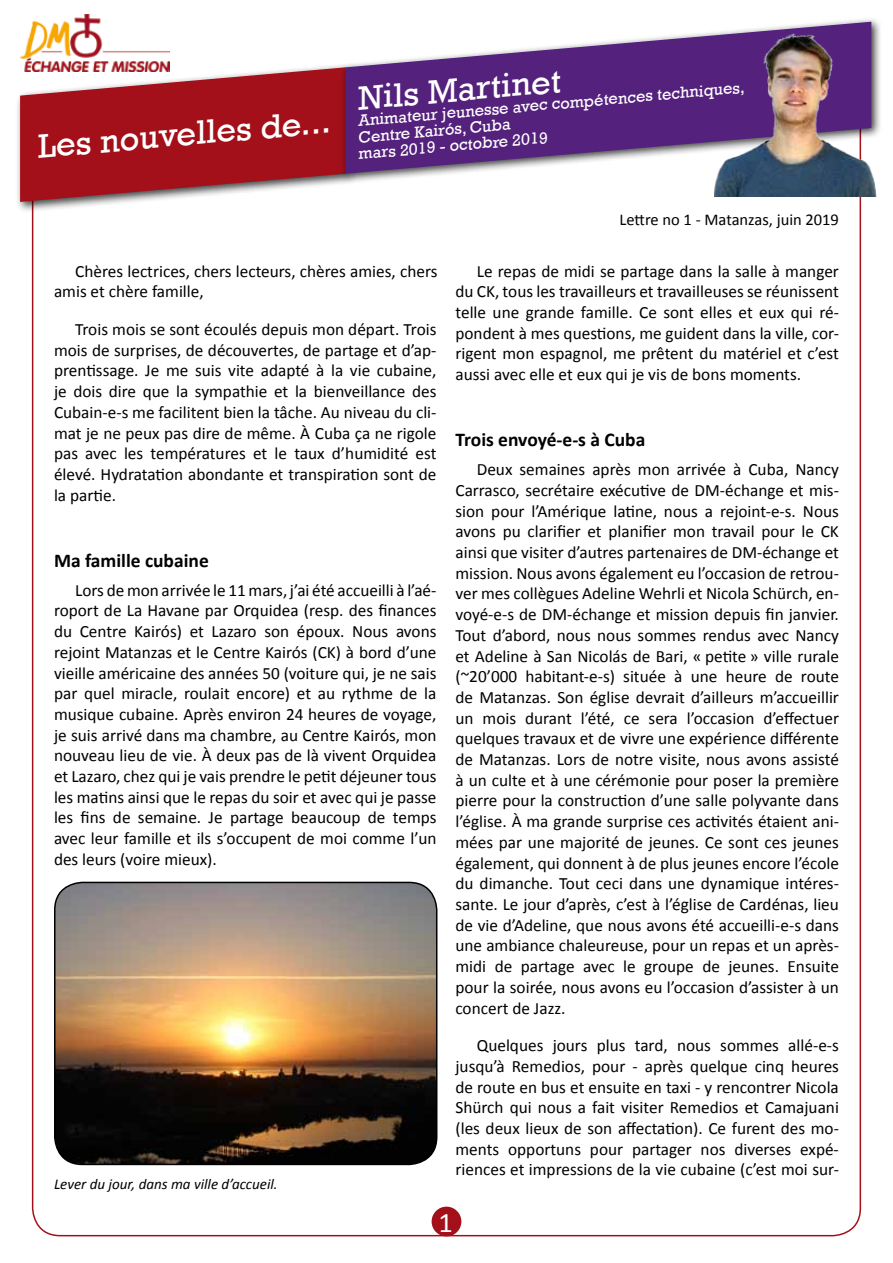
<style>
.page{position:relative;width:893px;height:1263px;background:#fff}
.page>*{position:absolute;margin:0;border:0;box-sizing:border-box;transform-origin:0 0}
.t1{font:34.5px "Rockwell";color:#fff}
.t2{font:28.5px "Calibri";color:#fff}
.t3{font:700 19.5px "Calibri";color:#000}
.t4{font:17.25px/20.7px "Calibri";color:#000;text-align:justify}
.t5{font:16.5px/16.5px "Rockwell";color:#fff}
.t6{font:16.5px "Calibri";color:#000}
.t7{font:italic 15px "Calibri";color:#000}
</style>
<div class="page">
<img style="left:20px;top:15px;width:149px;height:48px">
<div style="left:15px;top:63px;width:342px;height:150px;background:#000;opacity:.75"></div>
<svg style="left:19px;top:66px;width:328px;height:137px;background:#b13e45"></svg>
<div style="left:340px;top:17px;width:542px;height:167px;background:#000;opacity:.75"></div>
<svg style="left:345px;top:21px;width:527px;height:153px"></svg>
<div style="left:432px;top:1207px;width:29px;height:29px;background:#a3101a;border-radius:50%"></div>
<div style="left:432px;top:1206px;width:29px;height:30px;border:2px solid #a3101a;border-radius:50%"></div>
<img style="left:714px;top:25px;width:168px;height:172px">
<img style="left:55px;top:882px;width:382px;height:282px">
<div style="left:54px;top:882px;width:383px;height:283px;border:2px solid #000;border-radius:28px"></div>
<h1 class="t1" style="left:35px;top:127px;width:296px;rotate:-5deg">Les nouvelles de...</h1>
<h1 class="t1" style="left:356px;top:78px;width:205px;rotate:-5deg">Nils Martinet</h1>
<p class="t5" style="left:355px;top:113px;width:392px;rotate:-5deg">Animateur jeunesse avec compétences techniques,<br>Centre Kairós, Cuba<br>mars 2019 - octobre 2019</p>
<p class="t6" style="left:619px;top:209px;width:221px">Lettre no 1 - Matanzas, juin 2019</p>
<p class="t4" style="left:54px;top:261px;width:385px;text-indent:21px">Chères lectrices, chers lecteurs, chères amies, chers amis et chère famille,</p>
<p class="t4" style="left:54px;top:319px;width:384px;text-indent:21px">Trois mois se sont écoulés depuis mon départ. Trois mois de surprises, de découvertes, de partage et d’ap&shy;prentissage. Je me suis vite adapté à la vie cubaine, je dois dire que la sympathie et la bienveillance des Cubain-e-s me facilitent bien la tâche. Au niveau du cli&shy;mat je ne peux pas dire de même. À Cuba ça ne rigole pas avec les températures et le taux d’humidité est élevé. Hydratation abondante et transpiration sont de la partie.</p>
<p class="t3" style="left:54px;top:548px;width:156px">Ma famille cubaine</p>
<p class="t4" style="left:54px;top:580px;width:384px;text-indent:21px">Lors de mon arrivée le 11 mars, j’ai été accueilli à l’aé&shy;roport de La Havane par Orquidea (resp. des finances du Centre Kairós) et Lazaro son époux. Nous avons rejoint Matanzas et le Centre Kairós (CK) à bord d’une vieille américaine des années 50 (voiture qui, je ne sais par quel miracle, roulait encore) et au rythme de la musique cubaine. Après environ 24 heures de voyage, je suis arrivé dans ma chambre, au Centre Kairós, mon nouveau lieu de vie. À deux pas de là vivent Orquidea et Lazaro, chez qui je vais prendre le petit déjeuner tous les matins ainsi que le repas du soir et avec qui je passe les fins de semaine. Je partage beaucoup de temps avec leur famille et ils s’occupent de moi comme l’un des leurs (voire mieux).</p>
<p class="t7" style="left:54px;top:1173px;width:225px">Lever du jour, dans ma ville d’accueil.</p>
<p class="t4" style="left:455px;top:261px;width:385px;text-indent:21px">Le repas de midi se partage dans la salle à manger du CK, tous les travailleurs et travailleuses se réunissent telle une grande famille. Ce sont elles et eux qui ré&shy;pondent à mes questions, me guident dans la ville, cor&shy;rigent mon espagnol, me prêtent du matériel et c’est aussi avec elle et eux qui je vis de bons moments.</p>
<p class="t3" style="left:455px;top:427px;width:191px">Trois envoyé-e-s à Cuba</p>
<p class="t4" style="left:455px;top:459px;width:385px;text-indent:21px">Deux semaines après mon arrivée à Cuba, Nancy Carrasco, secrétaire exécutive de DM-échange et mis&shy;sion pour l’Amérique latine, nous a rejoint-e-s. Nous avons pu clarifier et planifier mon travail pour le CK ainsi que visiter d’autres partenaires de DM-échange et mission. Nous avons également eu l’occasion de retrou&shy;ver mes collègues Adeline Wehrli et Nicola Schürch, en&shy;voyé-e-s de DM-échange et mission depuis fin janvier.<br>Tout d’abord, nous nous sommes rendus avec Nancy et Adeline à San Nicolás de Bari, « petite » ville rurale (~20’000 habitant-e-s) située à une heure de route de Matanzas. Son église devrait d’ailleurs m’accueillir un mois durant l’été, ce sera l’occasion d’effectuer quelques travaux et de vivre une expérience différente de Matanzas. Lors de notre visite, nous avons assisté à un culte et à une cérémonie pour poser la première pierre pour la construction d’une salle polyvante dans l’église. À ma grande surprise ces activités étaient ani&shy;mées par une majorité de jeunes. Ce sont ces jeunes également, qui donnent à de plus jeunes encore l’école du dimanche. Tout ceci dans une dynamique intéres&shy;sante. Le jour d’après, c’est à l’église de Cardénas, lieu de vie d’Adeline, que nous avons été accueilli-e-s dans une ambiance chaleureuse, pour un repas et un après&shy;midi de partage avec le groupe de jeunes. Ensuite pour la soirée, nous avons eu l’occasion d’assister à un concert de Jazz.</p>
<p class="t4" style="left:455px;top:1035px;width:385px;text-indent:21px">Quelques jours plus tard, nous sommes allé-e-s jusqu’à Remedios, pour - après quelque cinq heures de route en bus et ensuite en taxi - y rencontrer Nicola Shürch qui nous a fait visiter Remedios et Camajuani (les deux lieux de son affectation). Ce furent des mo&shy;ments opportuns pour partager nos diverses expé&shy;riences et impressions de la vie cubaine (c’est moi sur-</p>
<h2 class="t2" style="left:439px;top:1205px;width:16px">1</h2>
</div>
